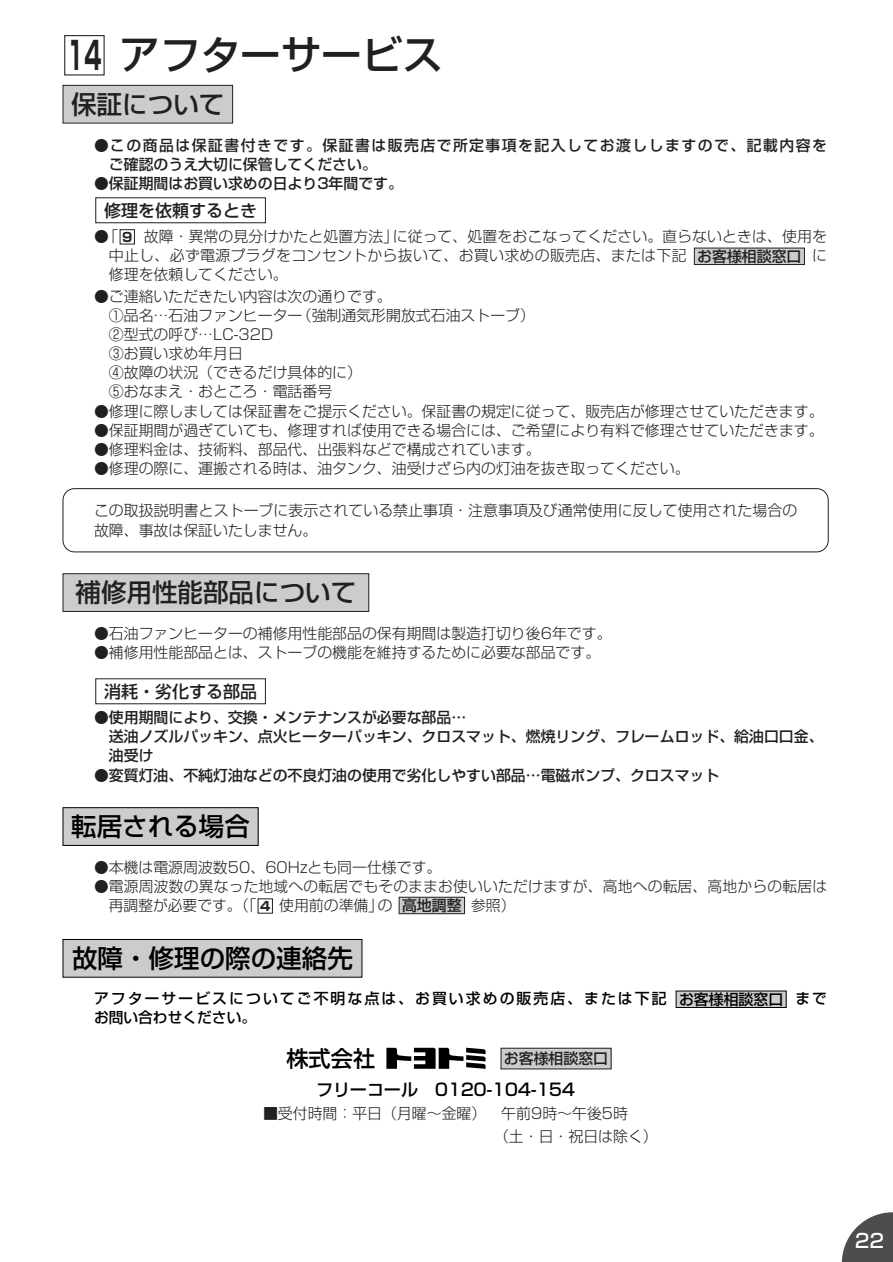
<style>
.page{position:relative;width:893px;height:1262px;background:#fff}
.page>*{position:absolute;margin:0;border:0;box-sizing:border-box;transform-origin:0 0}
.t1{font:500 40.35px "Shin Go";color:#231f20}
.t2{font:500 25.5px "Shin Go";color:#000}
.t3{font:500 25.5px "Shin Go";color:#231f20}
.t4{font:500 22.2px "Shin Go";color:#000}
.t5{font:500 19.2px "Shin Go";color:#fff}
.t6{font:500 16.95px "Shin Go";color:#000}
.t7{font:500 16.95px "Shin Go";color:#231f20}
.t8{font:300 14.85px/19.2px "Shin Go";color:#231f20}
.t9{font:500 14.85px/19.2px "Shin Go";color:#231f20}
.t10{font:500 14.85px/19.2px "Shin Go";letter-spacing:.095em;color:#231f20}
.t11{font:500 14.85px "Shin Go";letter-spacing:.135em;color:#000}
.t12{font:500 14.85px "Shin Go";color:#000}
.t13{font:700 12.75px "Shin Go";color:#231f20}
.s1{font-weight:700;font-size:38.25px}
.s2{font-weight:700;font-size:12.75px}
</style>
<div class="page">
<svg style="left:841px;top:1212px;width:51px;height:50px"></svg>
<div style="left:501px;top:1048px;width:110px;height:21px;background:#ccc"></div>
<div style="left:500px;top:1048px;width:111px;height:21px;border:1px solid #231f20"></div>
<svg style="left:386px;top:1047px;width:99px;height:21px"></svg>
<div style="left:676px;top:991px;width:110px;height:16px;background:#ccc"></div>
<div style="left:63px;top:807px;width:195px;height:38px;background:#ccc"></div>
<div style="left:63px;top:807px;width:195px;height:38px;border:1px solid #000"></div>
<div style="left:63px;top:939px;width:299px;height:38px;background:#ccc"></div>
<div style="left:63px;top:939px;width:299px;height:38px;border:1px solid #000"></div>
<div style="left:399px;top:897px;width:65px;height:16px;background:#ccc"></div>
<div style="left:399px;top:897px;width:66px;height:17px;border:1px solid #231f20"></div>
<div style="left:258px;top:898px;width:15px;height:15px;border:1px solid #231f20"></div>
<div style="left:64px;top:35px;width:41px;height:40px;border:1px solid #231f20"></div>
<div style="left:63px;top:85px;width:169px;height:38px;background:#ccc"></div>
<div style="left:63px;top:85px;width:170px;height:38px;border:1px solid #231f20"></div>
<svg style="left:62px;top:197px;width:766px;height:355px"></svg>
<div style="left:63px;top:573px;width:306px;height:38px;background:#ccc"></div>
<div style="left:63px;top:573px;width:306px;height:38px;border:1px solid #231f20"></div>
<h1 class="t1" style="left:67px;top:40px;width:377px"><span class="s1">14</span> アフターサービス</h1>
<h2 class="t3" style="left:71px;top:95px;width:155px">保証について</h2>
<p class="t10" style="left:109px;top:137px;width:719px;text-indent:-15px">●この商品は保証書付きです。保証書は販売店で所定事項を記入してお渡ししますので、記載内容をご確認のうえ大切に保管してください。</p>
<p class="t9" style="left:94px;top:175px;width:310px">●保証期間はお買い求めの日より3年間です。</p>
<p class="t8" style="left:94px;top:229px;width:26px">●「</p>
<p class="t7" style="left:104px;top:204px;width:155px">修理を依頼するとき</p>
<p class="t8" style="left:109px;top:229px;width:719px;text-indent:35px">故障・異常の見分けかたと処置方法」に従って、処置をおこなってください。直らないときは、使用を中止し、必ず電源プラグをコンセントから抜いて、お買い求めの販売店、または下記</p>
<p class="t13" style="left:122px;top:232px;width:12px">9</p>
<p class="t9" style="left:697px;top:248px;width:106px">お客様相談窓口</p>
<p class="t8" style="left:812px;top:248px;width:16px">に</p>
<p class="t8" style="left:109px;top:267px;width:180px">修理を依頼してください。</p>
<p class="t8" style="left:109px;top:288px;width:427px;text-indent:-15px">●ご連絡いただきたい内容は次の通りです。<br>①品名…石油ファンヒーター（強制通気形開放式石油ストーブ）<br>②型式の呼び…LC-32D<br>③お買い求め年月日<br>④故障の状況（できるだけ具体的に）<br>⑤おなまえ・おところ・電話番号</p>
<p class="t8" style="left:94px;top:403px;width:731px">●修理に際しましては保証書をご提示ください。保証書の規定に従って、販売店が修理させていただきます。</p>
<p class="t8" style="left:94px;top:422px;width:731px">●保証期間が過ぎていても、修理すれば使用できる場合には、ご希望により有料で修理させていただきます。</p>
<p class="t8" style="left:94px;top:442px;width:448px">●修理料金は、技術料、部品代、出張料などで構成されています。</p>
<p class="t8" style="left:94px;top:461px;width:597px">●修理の際に、運搬される時は、油タンク、油受けざら内の灯油を抜き取ってください。</p>
<p class="t8" style="left:94px;top:503px;width:704px">この取扱説明書とストーブに表示されている禁止事項・注意事項及び通常使用に反して使用された場合の故障、事故は保証いたしません。</p>
<h2 class="t3" style="left:75px;top:583px;width:282px">補修用性能部品について</h2>
<p class="t8" style="left:94px;top:626px;width:519px">●石油ファンヒーターの補修用性能部品の保有期間は製造打切り後6年です。</p>
<p class="t8" style="left:94px;top:645px;width:507px">●補修用性能部品とは、ストーブの機能を維持するために必要な部品です。</p>
<p class="t7" style="left:104px;top:685px;width:155px">消耗・劣化する部品</p>
<p class="t9" style="left:109px;top:709px;width:716px;text-indent:-15px">●使用期間により、交換・メンテナンスが必要な部品…<br>送油ノズルパッキン、点火ヒーターパッキン、クロスマット、燃焼リング、フレームロッド、給油口口金、油受け</p>
<p class="t9" style="left:94px;top:767px;width:627px">●変質灯油、不純灯油などの不良灯油の使用で劣化しやすい部品…電磁ポンプ、クロスマット</p>
<h2 class="t2" style="left:71px;top:817px;width:180px">転居される場合</h2>
<p class="t8" style="left:94px;top:860px;width:349px">●本機は電源周波数50、60Hzとも同一仕様です。</p>
<p class="t8" style="left:109px;top:879px;width:719px;text-indent:-15px">●電源周波数の異なった地域への転居でもそのままお使いいただけますが、高地への転居、高地からの転居は再調整が必要です。（「 <span class="s2">4</span> 使用前の準備」の</p>
<p class="t9" style="left:402px;top:897px;width:61px">高地調整</p>
<p class="t8" style="left:471px;top:898px;width:46px">参照）</p>
<h2 class="t2" style="left:72px;top:948px;width:282px">故障・修理の際の連絡先</h2>
<p class="t11" style="left:94px;top:993px;width:574px">アフターサービスについてご不明な点は、お買い求めの販売店、または下記</p>
<p class="t11" style="left:795px;top:993px;width:33px">まで</p>
<p class="t12" style="left:94px;top:1012px;width:164px">お問い合わせください。</p>
<p class="t12" style="left:679px;top:993px;width:106px">お客様相談窓口</p>
<h3 class="t4" style="left:286px;top:1050px;width:90px">株式会社</h3>
<p class="t9" style="left:504px;top:1050px;width:106px">お客様相談窓口</p>
<p class="t6" style="left:316px;top:1082px;width:260px">フリーコール　0120-104-154</p>
<p class="t8" style="left:494px;top:1104px;width:165px;line-height:22.4px;text-indent:-231px">■受付時間：平日（月曜～金曜） 午前9時～午後5時<br>（土・日・祝日は除く）</p>
<p class="t5" style="left:855px;top:1233px;width:31px">22</p>
</div>
